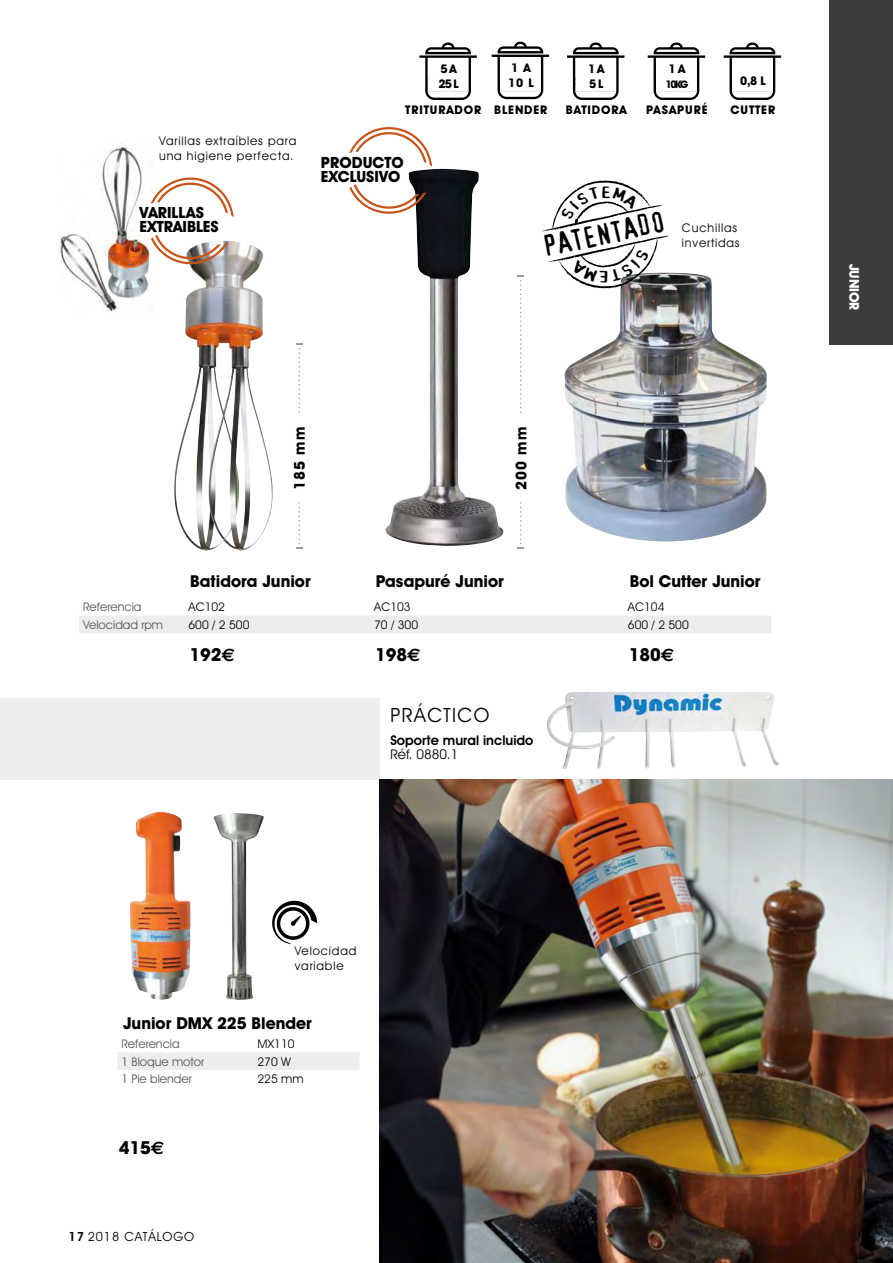
<style>
.page{position:relative;width:893px;height:1263px;background:#fff}
.page>*{position:absolute;margin:0;border:0;box-sizing:border-box;transform-origin:0 0}
.t1{font:28.5px "Confidential";color:#000}
.t2{font:19.8px "Avant Garde IT Cby BT";letter-spacing:.07em;color:#000}
.t3{font:700 18px "Avant Garde IT Cby BT";color:#000}
.t4{font:700 16.5px "Avant Garde IT Cby BT";color:#000}
.t5{font:700 15.6px/14.2px "Avant Garde IT Cby BT";color:#000}
.t6{font:700 15px "Avant Garde IT Cby BT";letter-spacing:.07em;color:#000}
.t7{font:600 13.5px "Avant Garde IT Cby BT";color:#000}
.t8{font:13.5px "Avant Garde IT Cby BT";color:#000}
.t9{font:700 13.5px "Avant Garde IT Cby BT";letter-spacing:-.01em;color:#fff}
.t10{font:12.6px "Avant Garde IT Cby BT";letter-spacing:.07em;color:#000}
.t11{font:12px/15px "Avant Garde IT Cby BT";letter-spacing:.07em;color:#000}
.t12{font:700 12px/15px "Avant Garde IT Cby BT";letter-spacing:.07em;color:#000}
.t13{font:12px "Avant Garde IT Cby BT";color:#575756}
.t14{font:700 10.5px "Avant Garde IT Cby BT";color:#000}
.s1{font-family:"Euro Sans"}
.s2{font-weight:600}
</style>
<div class="page">
<div style="left:0;top:698px;width:379px;height:82px;background:#ededed"></div>
<img style="left:174px;top:240px;width:99px;height:311px">
<img style="left:385px;top:169px;width:119px;height:377px">
<img style="left:565px;top:273px;width:202px;height:268px">
<svg style="left:296px;top:343px;width:7px;height:206px"></svg>
<svg style="left:517px;top:275px;width:7px;height:274px"></svg>
<div style="left:285px;top:415px;width:28px;height:87px;background:#fff"></div>
<div style="left:507px;top:415px;width:28px;height:87px;background:#fff"></div>
<img style="left:57px;top:145px;width:94px;height:167px">
<img style="left:379px;top:780px;width:514px;height:483px">
<img style="left:130px;top:812px;width:60px;height:188px">
<img style="left:213px;top:813px;width:51px;height:187px">
<div style="left:117px;top:1052px;width:243px;height:18px;background:#ededed"></div>
<div style="left:79px;top:616px;width:692px;height:17px;background:#ededed"></div>
<svg style="left:349px;top:127px;width:83px;height:40px"></svg>
<svg style="left:349px;top:184px;width:77px;height:31px"></svg>
<svg style="left:151px;top:177px;width:83px;height:40px"></svg>
<svg style="left:151px;top:235px;width:77px;height:30px"></svg>
<svg style="left:419px;top:43px;width:58px;height:57px"></svg>
<svg style="left:567px;top:43px;width:57px;height:57px"></svg>
<svg style="left:648px;top:43px;width:57px;height:57px"></svg>
<svg style="left:724px;top:43px;width:57px;height:57px"></svg>
<svg style="left:492px;top:42px;width:57px;height:57px"></svg>
<svg style="left:272px;top:901px;width:45px;height:43px"></svg>
<div style="left:829px;top:0;width:64px;height:344px;background:#3c3c3b"></div>
<svg style="left:542px;top:180px;width:126px;height:109px"></svg>
<p class="t11" style="left:159px;top:133px;width:138px">Varillas extraíbles para una higiene perfecta.</p>
<h3 class="t5" style="left:140px;top:205px;width:81px">VARILLAS<br>EXTRAIBLES</h3>
<p class="t12" style="left:508px;top:60px;width:27px">1 A<br>10 L</p>
<p class="t12" style="left:494px;top:102px;width:55px">BLENDER</p>
<p class="t12" style="left:438px;top:61px;width:22px">5 A<br>25 L</p>
<p class="t12" style="left:588px;top:61px;width:18px">1 A<br>5 L</p>
<p class="t12" style="left:668px;top:61px;width:18px">1 A</p>
<p class="t14" style="left:665px;top:78px;width:24px">10KG</p>
<p class="t12" style="left:740px;top:73px;width:27px">0,8 L</p>
<p class="t12" style="left:405px;top:102px;width:78px">TRITURADOR</p>
<p class="t12" style="left:566px;top:102px;width:62px">BATIDORA</p>
<p class="t12" style="left:646px;top:102px;width:63px">PASAPURÉ</p>
<p class="t12" style="left:730px;top:102px;width:46px">CUTTER</p>
<h3 class="t5" style="left:321px;top:155px;width:84px">PRODUCTO<br>EXCLUSIVO</h3>
<h1 class="t1" style="left:541px;top:235px;width:126px;rotate:-12deg">PATENTADO</h1>
<p class="t11" style="left:682px;top:220px;width:59px">Cuchillas invertidas</p>
<p class="t6" style="left:290px;top:490px;width:65px;rotate:-90deg">185 mm</p>
<p class="t6" style="left:512px;top:490px;width:65px;rotate:-90deg">200 mm</p>
<h3 class="t4" style="left:190px;top:571px;width:122px">Batidora Junior</h3>
<h3 class="t4" style="left:376px;top:571px;width:129px">Pasapuré Junior</h3>
<h3 class="t4" style="left:630px;top:571px;width:132px">Bol Cutter Junior</h3>
<p class="t13" style="left:83px;top:600px;width:60px">Referencia</p>
<p class="t11" style="left:189px;top:599px;width:38px">AC102</p>
<p class="t11" style="left:374px;top:599px;width:38px">AC103</p>
<p class="t11" style="left:628px;top:599px;width:38px">AC104</p>
<p class="t13" style="left:83px;top:617px;width:81px">Velocidad rpm</p>
<p class="t11" style="left:189px;top:617px;width:62px">600 / 2 500</p>
<p class="t11" style="left:374px;top:617px;width:46px">70 / 300</p>
<p class="t11" style="left:628px;top:617px;width:62px">600 / 2 500</p>
<h3 class="t3" style="left:189px;top:644px;width:47px">192<span class="s1">€</span></h3>
<h3 class="t3" style="left:375px;top:644px;width:47px">198<span class="s1">€</span></h3>
<h3 class="t3" style="left:629px;top:644px;width:47px">180<span class="s1">€</span></h3>
<h2 class="t2" style="left:390px;top:703px;width:100px">PRÁCTICO</h2>
<p class="t7" style="left:390px;top:732px;width:144px">Soporte mural incluido</p>
<p class="t8" style="left:390px;top:746px;width:69px">Réf. 0880.1</p>
<p class="t9" style="left:862px;top:264px;width:49px;rotate:90deg">JUNIOR</p>
<p class="t11" style="left:295px;top:943px;width:63px">Velocidad variable</p>
<h3 class="t4" style="left:123px;top:1013px;width:190px">Junior DMX 225 Blender</h3>
<p class="t13" style="left:121px;top:1036px;width:60px">Referencia</p>
<p class="t11" style="left:257px;top:1036px;width:39px">MX110</p>
<p class="t13" style="left:121px;top:1054px;width:84px">1 Bloque motor</p>
<p class="t11" style="left:257px;top:1054px;width:35px">270 W</p>
<p class="t13" style="left:121px;top:1072px;width:72px">1 Pie blender</p>
<p class="t11" style="left:257px;top:1071px;width:48px">225 mm</p>
<h3 class="t3" style="left:119px;top:1136px;width:47px">415<span class="s1">€</span></h3>
<p class="t10" style="left:68px;top:1229px;width:127px"><span class="s2">17</span> 2018 CATÁLOGO</p>
</div>
